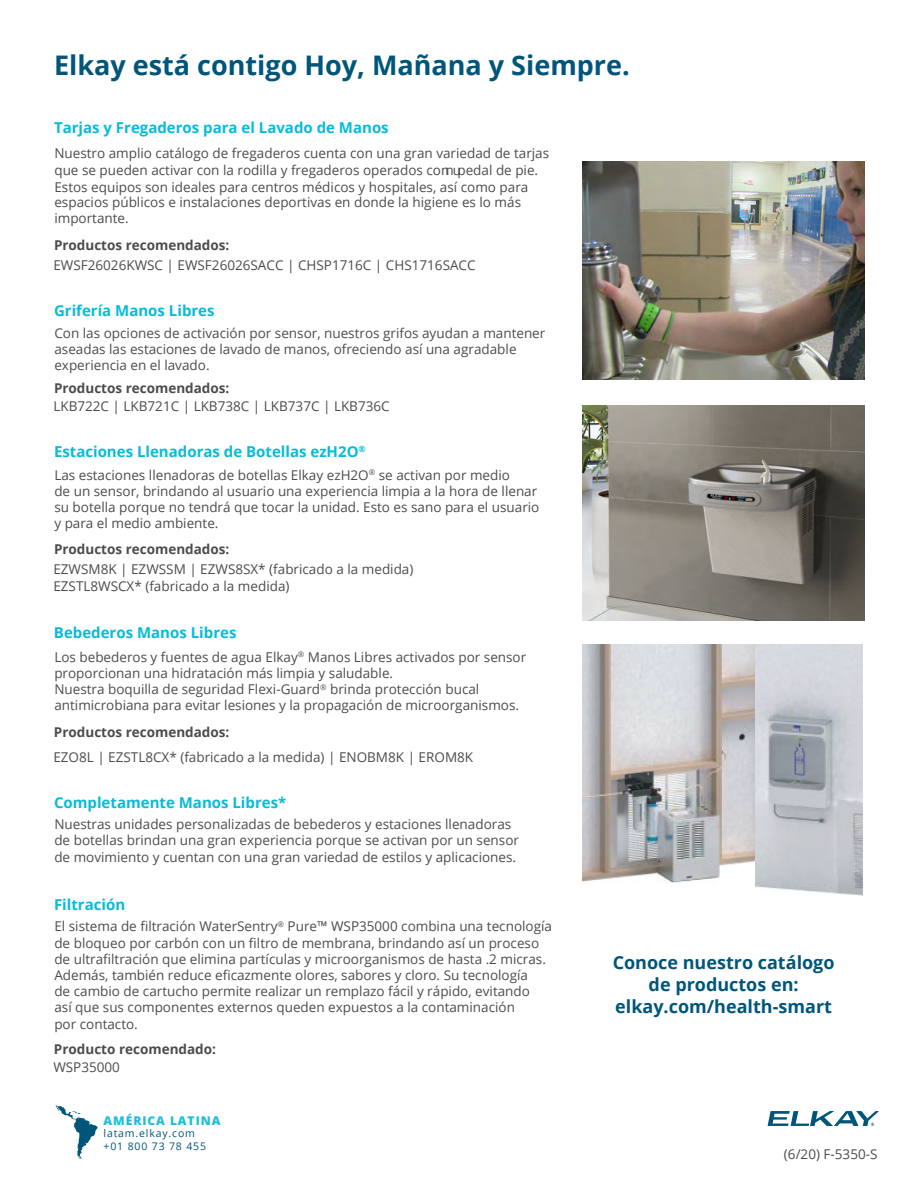
<style>
.page{position:relative;width:918px;height:1188px;background:#fff}
.page>*{position:absolute;margin:0;border:0;box-sizing:border-box;transform-origin:0 0}
.t1{font:700 27px "Open Sans";color:#00567a}
.t2{font:700 18px/21.6px "Open Sans";color:#00567a;text-align:center}
.t3{font:700 15px "Open Sans";color:#07bbda}
.t4{font:13.5px/16.2px "Open Sans";color:#4b4c4d}
.t5{font:700 13.5px "Open Sans";color:#4b4c4d}
.t6{font:800 12px "Open Sans";letter-spacing:.08em;color:#1ebddb}
.t7{font:10.5px/12.9px "Open Sans";letter-spacing:.08em;color:#00567a}
</style>
<div class="page">
<svg style="left:768px;top:1111px;width:111px;height:15px"></svg>
<svg style="left:55px;top:1106px;width:43px;height:53px"></svg>
<img style="left:583px;top:406px;width:281px;height:215px">
<img style="left:583px;top:162px;width:281px;height:218px">
<img style="left:582px;top:644px;width:174px;height:243px">
<img style="left:756px;top:644px;width:107px;height:252px">
<h1 class="t1" style="left:54px;top:46px;width:577px">Elkay está contigo Hoy, Mañana y Siempre.</h1>
<p class="t3" style="left:54px;top:117px;width:336px">Tarjas y Fregaderos para el Lavado de Manos</p>
<p class="t4" style="left:54px;top:145px;width:496px">Nuestro amplio catálogo de fregaderos cuenta con una gran variedad de tarjas que se pueden activar con la rodilla y fregaderos operados con un pedal de pie.<br>Estos equipos son ideales para centros médicos y hospitales, así como para espacios públicos e instalaciones deportivas en donde la higiene es lo más importante.</p>
<p class="t5" style="left:54px;top:235px;width:177px">Productos recomendados:</p>
<p class="t4" style="left:53px;top:257px;width:424px">EWSF26026KWSC | EWSF26026SACC | CHSP1716C | CHS1716SACC</p>
<p class="t3" style="left:54px;top:300px;width:162px">Grifería Manos Libres</p>
<p class="t4" style="left:54px;top:324px;width:493px">Con las opciones de activación por sensor, nuestros grifos ayudan a mantener aseadas las estaciones de lavado de manos, ofreciendo así una agradable experiencia en el lavado.</p>
<p class="t5" style="left:54px;top:378px;width:177px">Productos recomendados:</p>
<p class="t4" style="left:53px;top:398px;width:338px">LKB722C | LKB721C | LKB738C | LKB737C | LKB736C</p>
<p class="t3" style="left:54px;top:441px;width:313px">Estaciones Llenadoras de Botellas ezH2O<sup>®</sup></p>
<p class="t4" style="left:54px;top:466px;width:487px">Las estaciones llenadoras de botellas Elkay ezH2O<sup>®</sup> se activan por medio<br>de un sensor, brindando al usuario una experiencia limpia a la hora de llenar su botella porque no tendrá que tocar la unidad. Esto es sano para el usuario y para el medio ambiente.</p>
<p class="t5" style="left:54px;top:539px;width:177px">Productos recomendados:</p>
<p class="t4" style="left:53px;top:561px;width:362px">EZWSM8K | EZWSSM | EZWS8SX* (fabricado a la medida)<br>EZSTL8WSCX* (fabricado a la medida)</p>
<p class="t3" style="left:54px;top:622px;width:184px">Bebederos Manos Libres</p>
<p class="t4" style="left:54px;top:648px;width:473px">Los bebederos y fuentes de agua Elkay<sup>®</sup> Manos Libres activados por sensor proporcionan una hidratación más limpia y saludable.<br>Nuestra boquilla de seguridad Flexi-Guard<sup>®</sup> brinda protección bucal antimicrobiana para evitar lesiones y la propagación de microorganismos.</p>
<p class="t5" style="left:54px;top:723px;width:177px">Productos recomendados:</p>
<p class="t4" style="left:53px;top:748px;width:421px">EZO8L | EZSTL8CX* (fabricado a la medida) | ENOBM8K | EROM8K</p>
<p class="t3" style="left:54px;top:792px;width:234px">Completamente Manos Libres*</p>
<p class="t4" style="left:54px;top:816px;width:466px">Nuestras unidades personalizadas de bebederos y estaciones llenadoras de botellas brindan una gran experiencia porque se activan por un sensor de movimiento y cuentan con una gran variedad de estilos y aplicaciones.</p>
<p class="t3" style="left:54px;top:894px;width:73px">Filtración</p>
<p class="t4" style="left:54px;top:918px;width:499px">El sistema de filtración WaterSentry<sup>®</sup> Pure™ WSP35000 combina una tecnología de bloqueo por carbón con un filtro de membrana, brindando así un proceso de ultrafiltración que elimina partículas y microorganismos de hasta .2 micras.<br>Además, también reduce eficazmente olores, sabores y cloro. Su tecnología<br>de cambio de cartucho permite realizar un remplazo fácil y rápido, evitando<br>así que sus componentes externos queden expuestos a la contaminación<br>por contacto.</p>
<p class="t5" style="left:54px;top:1039px;width:163px">Producto recomendado:</p>
<p class="t4" style="left:53px;top:1059px;width:68px">WSP35000</p>
<p class="t6" style="left:104px;top:1111px;width:118px">AMÉRICA LATINA</p>
<p class="t7" style="left:104px;top:1126px;width:104px">latam.elkay.com +01 800 73 78 455</p>
<h2 class="t2" style="left:613px;top:952px;width:223px">Conoce nuestro catálogo de productos en: elkay.com/health-smart</h2>
<p class="t4" style="left:784px;top:1145px;width:95px">(6/20) F-5350-S</p>
</div>
